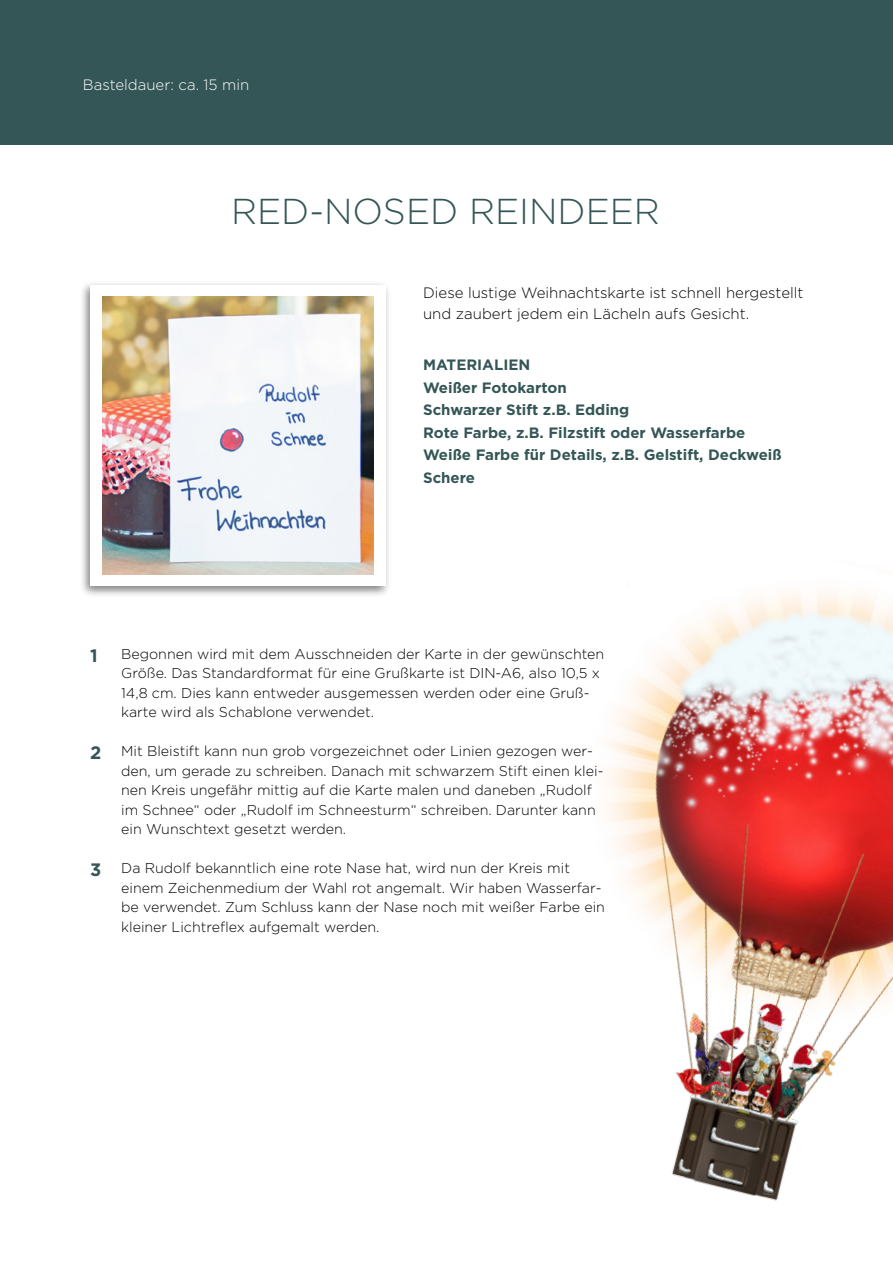
<style>
.page{position:relative;width:893px;height:1263px;background:#fff}
.page>*{position:absolute;margin:0;border:0;box-sizing:border-box;transform-origin:0 0}
.t1{font:300 36px "Gotham";color:#355656}
.t2{font:700 18px "Gotham";color:#355656}
.t3{font:700 15px/22.5px "Gotham";color:#355656}
.t4{font:300 15px/21px "Gotham";color:#000}
.t5{font:300 15px "Gotham";color:#fff}
.t6{font:300 14.25px/19.5px "Gotham";color:#000}
</style>
<div class="page">
<div style="left:0;top:0;width:893px;height:145px;background:#355656"></div>
<div style="left:79px;top:280px;width:312px;height:318px;background:#000;opacity:.5"></div>
<div style="left:90px;top:286px;width:296px;height:300px;background:#fff"></div>
<img style="left:102px;top:297px;width:272px;height:278px">
<img style="left:606px;top:591px;width:287px;height:610px">
<p class="t5" style="left:83px;top:75px;width:168px">Basteldauer: ca. 15 min</p>
<h1 class="t1" style="left:231px;top:189px;width:430px">RED-NOSED REINDEER</h1>
<p class="t4" style="left:423px;top:281px;width:382px">Diese lustige Weihnachtskarte ist schnell hergestellt und zaubert jedem ein Lächeln aufs Gesicht.</p>
<p class="t3" style="left:423px;top:354px;width:360px">MATERIALIEN<br>Weißer Fotokarton<br>Schwarzer Stift z.B. Edding<br>Rote Farbe, z.B. Filzstift oder Wasserfarbe<br>Weiße Farbe für Details, z.B. Gelstift, Deckweiß<br>Schere</p>
<p class="t2" style="left:90px;top:643px;width:9px">1</p>
<p class="t2" style="left:90px;top:740px;width:13px">2</p>
<p class="t2" style="left:90px;top:858px;width:13px">3</p>
<p class="t6" style="left:121px;top:644px;width:485px">Begonnen wird mit dem Ausschneiden der Karte in der gewünschten Größe. Das Standardformat für eine Grußkarte ist DIN-A6, also 10,5 x 14,8 cm. Dies kann entweder ausgemessen werden oder eine Gruß&shy;karte wird als Schablone verwendet.</p>
<p class="t6" style="left:121px;top:741px;width:484px">Mit Bleistift kann nun grob vorgezeichnet oder Linien gezogen wer&shy;den, um gerade zu schreiben. Danach mit schwarzem Stift einen klei&shy;nen Kreis ungefähr mittig auf die Karte malen und daneben „Rudolf im Schnee“ oder „Rudolf im Schneesturm“ schreiben. Darunter kann ein Wunschtext gesetzt werden.</p>
<p class="t6" style="left:121px;top:858px;width:485px">Da Rudolf bekanntlich eine rote Nase hat, wird nun der Kreis mit einem Zeichenmedium der Wahl rot angemalt. Wir haben Wasserfar&shy;be verwendet. Zum Schluss kann der Nase noch mit weißer Farbe ein kleiner Lichtreflex aufgemalt werden.</p>
</div>
